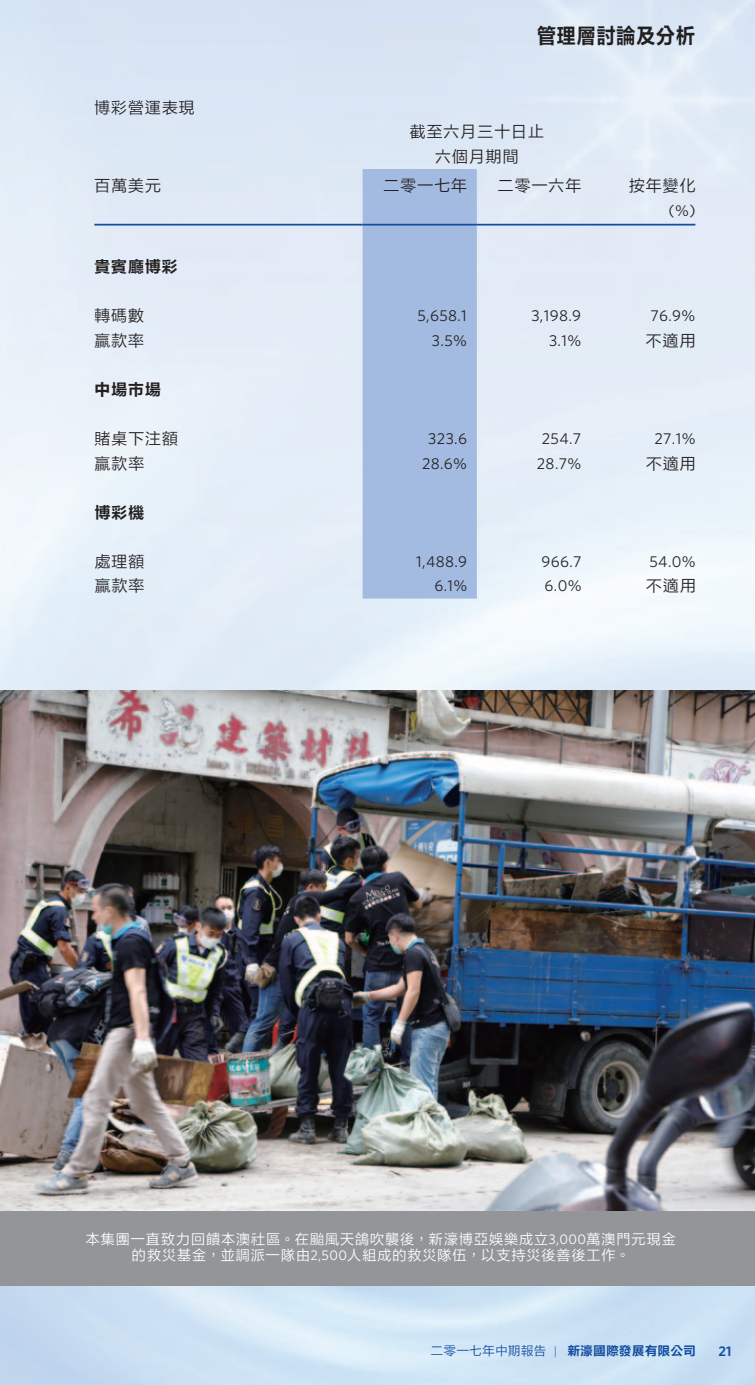
<style>
.page{position:relative;width:755px;height:1385px;background:#fff}
.page>*{position:absolute;margin:0;border:0;box-sizing:border-box;transform-origin:0 0}
.t1{font:21px "FZLTCHB B51 0";letter-spacing:.05em;color:#231f20;scale:.9 1}
.t2{font:15.75px "Whitney";letter-spacing:.025em;color:#231f20}
.t3{font:15.75px/24.5px "FZLTXIHB B51 0";letter-spacing:.075em;color:#231f20;text-align:center}
.t4{font:15.75px "FZLTCHB B51 0";letter-spacing:.07em;color:#231f20}
.t5{font:14px/15.8px "FZLTXIHB B51 0";letter-spacing:.075em;color:#fff;text-align:center}
.t6{font:600 14px "Whitney";color:#124da0}
.t7{font:12.25px "FZLTCHB B51 0";letter-spacing:.05em;color:#124da0}
.s1{font-family:"Whitney"}
.s2{font-family:"FZLTXIHB B51 0"}
.s3{font-family:"Whitney";font-weight:300}
</style>
<div class="page">
<img style="left:0;top:0;width:754px;height:1384px">
<div style="left:362px;top:169px;width:114px;height:429px;background:#a3bbe0"></div>
<hr style="left:94px;top:224px;width:268px;height:1px;background:#124da0">
<hr style="left:362px;top:224px;width:114px;height:1px;background:#124da0">
<hr style="left:476px;top:224px;width:114px;height:1px;background:#124da0">
<hr style="left:590px;top:224px;width:104px;height:1px;background:#124da0">
<div style="left:1px;top:1208px;width:753px;height:77px;background:#939598"></div>
<img style="left:0;top:690px;width:754px;height:520px">
<p class="t3" style="left:94px;top:95px;width:102px">博彩營運表現</p>
<h1 class="t1" style="left:536px;top:24px;width:177px">管理層討論及分析</h1>
<p class="t3" style="left:409px;top:120px;width:136px">截至六月三十日止六個月期間</p>
<p class="t3" style="left:94px;top:174px;width:68px">百萬美元</p>
<p class="t3" style="left:383px;top:174px;width:85px">二零一七年</p>
<p class="t3" style="left:497px;top:174px;width:85px">二零一六年</p>
<p class="t3" style="left:628px;top:174px;width:68px">按年變化</p>
<p class="t2" style="left:668px;top:200px;width:28px">(%)</p>
<p class="t4" style="left:94px;top:258px;width:85px">貴賓廳博彩</p>
<p class="t3" style="left:94px;top:304px;width:51px">轉碼數</p>
<p class="t2" style="left:417px;top:305px;width:51px">5,658.1</p>
<p class="t2" style="left:531px;top:305px;width:51px">3,198.9</p>
<p class="t2" style="left:650px;top:305px;width:47px">76.9%</p>
<p class="t3" style="left:94px;top:328px;width:51px">贏款率</p>
<p class="t2" style="left:431px;top:330px;width:37px">3.5%</p>
<p class="t2" style="left:548px;top:330px;width:34px">3.1%</p>
<p class="t3" style="left:645px;top:328px;width:51px">不適用</p>
<p class="t4" style="left:94px;top:380px;width:68px">中場市場</p>
<p class="t3" style="left:94px;top:426px;width:85px">賭桌下注額</p>
<p class="t2" style="left:428px;top:428px;width:40px">323.6</p>
<p class="t2" style="left:541px;top:428px;width:41px">254.7</p>
<p class="t2" style="left:654px;top:428px;width:43px">27.1%</p>
<p class="t3" style="left:95px;top:451px;width:51px">贏款率</p>
<p class="t2" style="left:421px;top:452px;width:47px">28.6%</p>
<p class="t2" style="left:536px;top:452px;width:46px">28.7%</p>
<p class="t3" style="left:645px;top:451px;width:51px">不適用</p>
<p class="t4" style="left:95px;top:503px;width:51px">博彩機</p>
<p class="t3" style="left:95px;top:549px;width:51px">處理額</p>
<p class="t2" style="left:416px;top:550px;width:52px">1,488.9</p>
<p class="t2" style="left:541px;top:550px;width:42px">966.7</p>
<p class="t2" style="left:649px;top:550px;width:48px">54.0%</p>
<p class="t3" style="left:95px;top:573px;width:51px">贏款率</p>
<p class="t2" style="left:434px;top:575px;width:34px">6.1%</p>
<p class="t2" style="left:544px;top:575px;width:39px">6.0%</p>
<p class="t3" style="left:645px;top:573px;width:51px">不適用</p>
<p class="t5" style="left:86px;top:1231px;width:591px">本集團一直致力回饋本澳社區。在颱風天鴿吹襲後，新濠博亞娛樂成立<span class="s1">3,000</span>萬澳門元現金的救災基金，並調派一隊由<span class="s1">2,500</span>人組成的救災隊伍，以支持災後善後工作。</p>
<p class="t7" style="left:430px;top:1343px;width:266px"><span class="s2">二零一七年中期報告</span> <span class="s3">|</span> 新濠國際發展有限公司</p>
<p class="t6" style="left:718px;top:1341px;width:14px">21</p>
</div>
